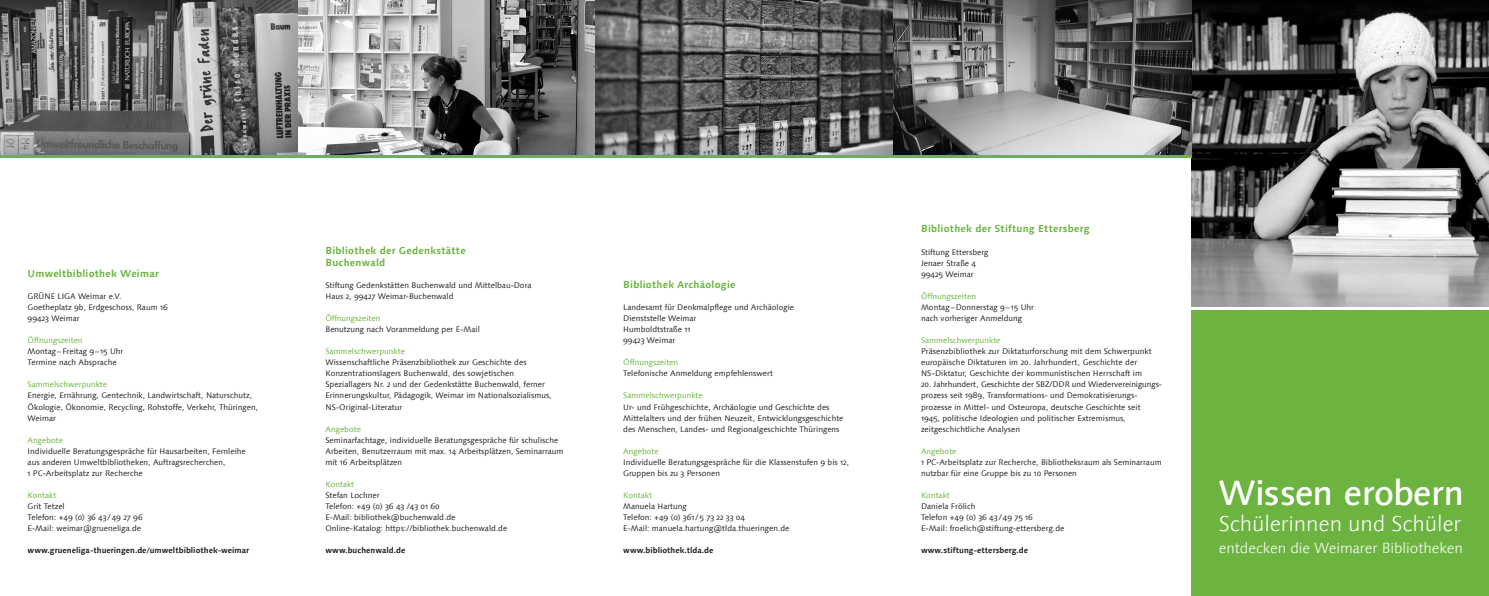
<style>
.page{position:relative;width:1489px;height:596px;background:#fff}
.page>*{position:absolute;margin:0;border:0;box-sizing:border-box;transform-origin:0 0}
.t1{font:500 35.2px "Linotype Syntax Com";letter-spacing:-.025em;color:#fff}
.t2{font:300 21.6px "Linotype Syntax Com";letter-spacing:-.005em;color:#fff}
.t3{font:300 14.7px "Linotype Syntax Com";letter-spacing:-.005em;color:#fff}
.t4{font:700 10.1px/12.1px "Linotype Syntax Com";letter-spacing:.02em;color:#6cb43f}
.t5{font:8.1px/11.1px "Linotype Syntax Com";color:#231f20}
.t6{font:8.1px "Linotype Syntax Com";color:#6cb43f}
.t7{font:700 8.1px "Linotype Syntax Com";color:#231f20}
</style>
<div class="page">
<div style="left:1191px;top:310px;width:297px;height:285px;background:#6cb43f"></div>
<img style="left:1191px;top:0;width:297px;height:307px">
<img style="left:0;top:0;width:1191px;height:155px">
<hr style="left:0;top:155px;width:1191px;height:2px;background:#6cb43f">
<p class="t4" style="left:28px;top:267px;width:133px">Umweltbibliothek Weimar</p>
<p class="t5" style="left:28px;top:290px;width:142px">GRÜNE LIGA Weimar e.V.<br>Goetheplatz 9b, Erdgeschoss, Raum 16<br>99423 Weimar</p>
<p class="t6" style="left:28px;top:335px;width:56px">Öffnungszeiten</p>
<p class="t5" style="left:28px;top:345px;width:97px">Montag–Freitag 9–15 Uhr<br>Termine nach Absprache</p>
<p class="t6" style="left:28px;top:379px;width:81px">Sammelschwerpunkte</p>
<p class="t5" style="left:28px;top:390px;width:232px">Energie, Ernährung, Gentechnik, Landwirtschaft, Naturschutz,<br>Ökologie, Ökonomie, Recycling, Rohstoffe, Verkehr, Thüringen,<br>Weimar</p>
<p class="t6" style="left:28px;top:434px;width:37px">Angebote</p>
<p class="t5" style="left:28px;top:445px;width:220px">Individuelle Beratungsgespräche für Hausarbeiten, Fernleihe aus anderen Umweltbibliotheken, Auftragsrecherchen,<br>1 PC-Arbeitsplatz zur Recherche</p>
<p class="t6" style="left:28px;top:490px;width:30px">Kontakt</p>
<p class="t5" style="left:28px;top:500px;width:117px">Grit Tetzel<br>Telefon: +49 (0) 36 43 /49 27 96<br>E-Mail: weimar@grueneliga.de</p>
<p class="t7" style="left:28px;top:545px;width:223px">www.grueneliga-thueringen.de/umweltbibliothek-weimar</p>
<p class="t4" style="left:325px;top:244px;width:142px">Bibliothek der Gedenkstätte<br>Buchenwald</p>
<p class="t5" style="left:325px;top:279px;width:208px">Stiftung Gedenkstätten Buchenwald und Mittelbau-Dora<br>Haus 2, 99427 Weimar-Buchenwald</p>
<p class="t6" style="left:325px;top:313px;width:56px">Öffnungszeiten</p>
<p class="t5" style="left:325px;top:323px;width:156px">Benutzung nach Voranmeldung per E-Mail</p>
<p class="t6" style="left:325px;top:346px;width:81px">Sammelschwerpunkte</p>
<p class="t5" style="left:325px;top:356px;width:228px">Wissenschaftliche Präsenzbibliothek zur Geschichte des Konzentrationslagers Buchenwald, des sowjetischen Speziallagers Nr. 2 und der Gedenkstätte Buchenwald, ferner Erinnerungskultur, Pädagogik, Weimar im Nationalsozialismus, NS-Original-Literatur</p>
<p class="t6" style="left:325px;top:423px;width:37px">Angebote</p>
<p class="t5" style="left:325px;top:434px;width:239px">Seminarfachtage, individuelle Beratungsgespräche für schulische<br>Arbeiten, Benutzerraum mit max. 14 Arbeitsplätzen, Seminarraum mit 16 Arbeitsplätzen</p>
<p class="t6" style="left:325px;top:479px;width:30px">Kontakt</p>
<p class="t5" style="left:325px;top:489px;width:183px">Stefan Lochner<br>Telefon: +49 (0) 36 43 /43 01 60<br>E-Mail: bibliothek@buchenwald.de Online-Katalog: https://bibliothek.buchenwald.de</p>
<p class="t7" style="left:325px;top:545px;width:81px">www.buchenwald.de</p>
<p class="t4" style="left:623px;top:278px;width:114px">Bibliothek Archäologie</p>
<p class="t5" style="left:623px;top:301px;width:172px">Landesamt für Denkmalpflege und Archäologie<br>Dienststelle Weimar<br>Humboldtstraße 11<br>99423 Weimar</p>
<p class="t6" style="left:623px;top:357px;width:56px">Öffnungszeiten</p>
<p class="t5" style="left:623px;top:367px;width:151px">Telefonische Anmeldung empfehlenswert</p>
<p class="t6" style="left:623px;top:390px;width:81px">Sammelschwerpunkte</p>
<p class="t5" style="left:623px;top:401px;width:222px">Ur- und Frühgeschichte, Archäologie und Geschichte des<br>Mittelalters und der frühen Neuzeit, Entwicklungsgeschichte des Menschen, Landes- und Regionalgeschichte Thüringens</p>
<p class="t6" style="left:623px;top:445px;width:37px">Angebote</p>
<p class="t5" style="left:623px;top:456px;width:227px">Individuelle Beratungsgespräche für die Klassenstufen 9 bis 12,<br>Gruppen bis zu 3 Personen</p>
<p class="t6" style="left:623px;top:490px;width:30px">Kontakt</p>
<p class="t5" style="left:623px;top:500px;width:168px">Manuela Hartung<br>Telefon: +49 (0) 361/5 73 22 33 04<br>E-Mail: manuela.hartung@tlda.thueringen.de</p>
<p class="t7" style="left:623px;top:545px;width:92px">www.bibliothek.tlda.de</p>
<p class="t4" style="left:921px;top:222px;width:170px">Bibliothek der Stiftung Ettersberg</p>
<p class="t5" style="left:921px;top:246px;width:69px">Stiftung Ettersberg<br>Jenaer Straße 4<br>99425 Weimar</p>
<p class="t6" style="left:921px;top:291px;width:56px">Öffnungszeiten</p>
<p class="t5" style="left:921px;top:301px;width:115px">Montag–Donnerstag 9–15 Uhr nach vorheriger Anmeldung</p>
<p class="t6" style="left:921px;top:335px;width:81px">Sammelschwerpunkte</p>
<p class="t5" style="left:921px;top:345px;width:232px">Präsenzbibliothek zur Diktaturforschung mit dem Schwerpunkt europäische Diktaturen im 20. Jahrhundert, Geschichte der<br>NS-Diktatur, Geschichte der kommunistischen Herrschaft im</p>
<p class="t5" style="left:921px;top:379px;width:242px">20. Jahrhundert, Geschichte der SBZ/DDR und Wiedervereinigungs&shy;prozess seit 1989, Transformations- und Demokratisierungs&shy;prozesse in Mittel- und Osteuropa, deutsche Geschichte seit<br>1945, politische Ideologien und politischer Extremismus, zeitgeschichtliche Analysen</p>
<p class="t6" style="left:921px;top:445px;width:37px">Angebote</p>
<p class="t5" style="left:921px;top:456px;width:242px">1 PC-Arbeitsplatz zur Recherche, Bibliotheksraum als Seminarraum nutzbar für eine Gruppe bis zu 10 Personen</p>
<p class="t6" style="left:921px;top:490px;width:30px">Kontakt</p>
<p class="t5" style="left:921px;top:500px;width:145px">Daniela Frölich<br>Telefon +49 (0) 36 43 /49 75 16<br>E-Mail: froelich@stiftung-ettersberg.de</p>
<p class="t7" style="left:921px;top:545px;width:109px">www.stiftung-ettersberg.de</p>
<h1 class="t1" style="left:1218px;top:470px;width:247px">Wissen erobern</h1>
<h2 class="t2" style="left:1218px;top:510px;width:244px">Schülerinnen und Schüler</h2>
<h3 class="t3" style="left:1218px;top:539px;width:245px">entdecken die Weimarer Bibliotheken</h3>
</div>
